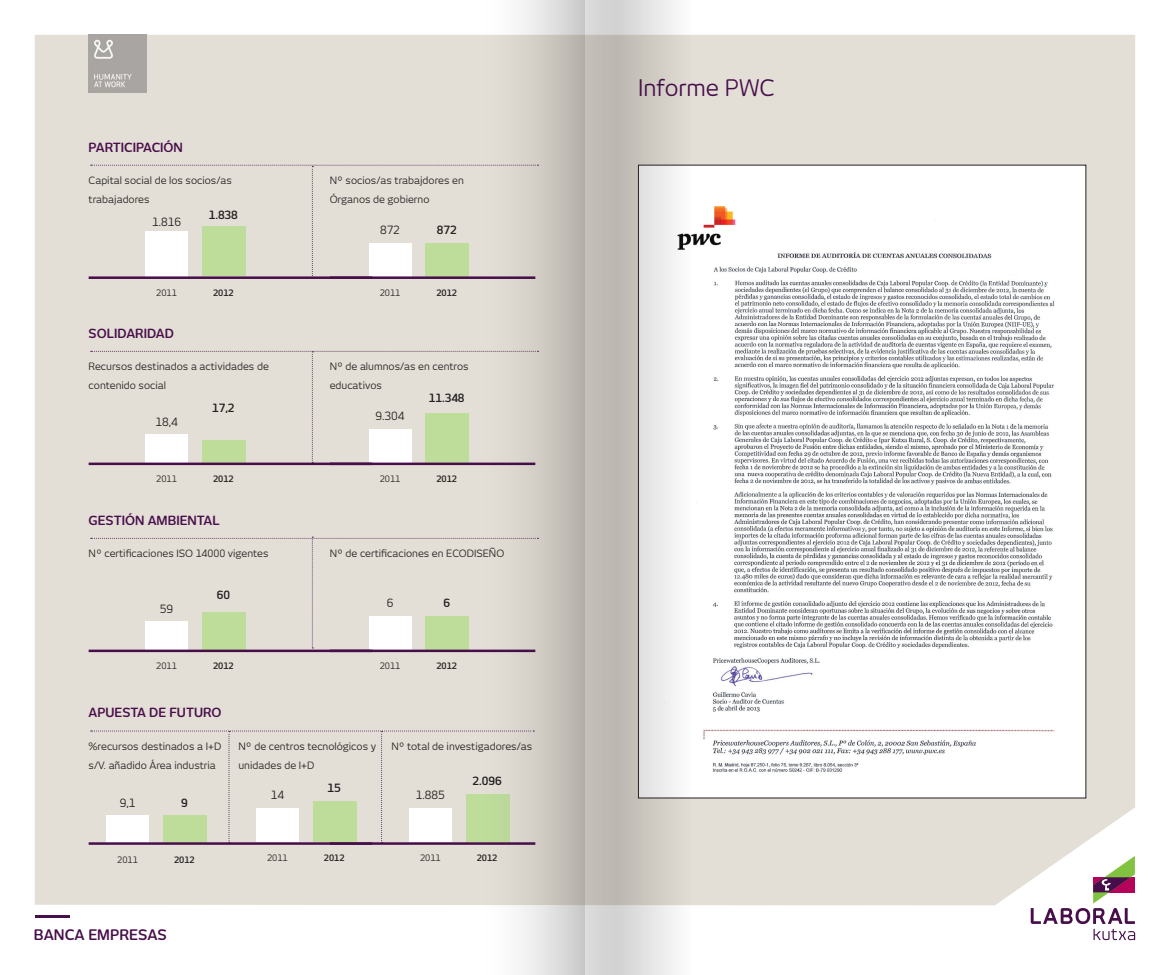
<style>
.page{position:relative;width:1170px;height:975px;background:#fff}
.page>*{position:absolute;margin:0;border:0;box-sizing:border-box;transform-origin:0 0}
.t1{font:22.5px "New June";color:#480e4b}
.t2{font:600 14.38px "New June";color:#480e4b}
.t3{font:600 12.5px "New June";color:#480e4b}
.t4{font:11.25px "New June";color:#231f20}
.t5{font:600 11.25px "New June";color:#231f20}
.t6{font:10px/18.8px "New June";color:#231f20}
.t7{font:8.75px "New June";color:#231f20}
.t8{font:600 8.75px "New June";color:#231f20}
</style>
<div class="page">
<div style="left:35px;top:35px;width:1099px;height:870px;background:#e3dfd6"></div>
<svg style="left:1030px;top:855px;width:104px;height:85px"></svg>
<hr style="left:35px;top:915px;width:35px;height:3px;background:#480e4b">
<img style="left:691px;top:167px;width:392px;height:629px">
<img style="left:89px;top:35px;width:57px;height:58px">
<hr style="left:89px;top:276px;width:283px;height:3px;background:#480e4b">
<hr style="left:330px;top:276px;width:205px;height:3px;background:#480e4b">
<svg style="left:91px;top:165px;width:387px;height:112px;background:#e0dfd3"></svg>
<hr style="left:330px;top:462px;width:205px;height:3px;background:#480e4b">
<hr style="left:89px;top:462px;width:283px;height:3px;background:#480e4b">
<div style="left:202px;top:612px;width:43px;height:37px;background:#bedd9b"></div>
<div style="left:145px;top:621px;width:43px;height:28px;background:#fff"></div>
<div style="left:425px;top:616px;width:44px;height:33px;background:#bedd9b"></div>
<div style="left:369px;top:616px;width:42px;height:33px;background:#fff"></div>
<hr style="left:330px;top:649px;width:205px;height:3px;background:#480e4b">
<hr style="left:89px;top:649px;width:283px;height:3px;background:#480e4b">
<hr style="left:330px;top:842px;width:205px;height:2px;background:#480e4b">
<hr style="left:89px;top:842px;width:283px;height:2px;background:#480e4b">
<svg style="left:91px;top:537px;width:387px;height:111px;background:#e1dfd3"></svg>
<svg style="left:91px;top:351px;width:387px;height:112px;background:#e0dfd3"></svg>
<svg style="left:91px;top:730px;width:387px;height:113px;background:#e0ded2"></svg>
<div style="left:466px;top:794px;width:43px;height:47px;background:#bedd9b"></div>
<div style="left:409px;top:807px;width:42px;height:34px;background:#fff"></div>
<svg style="left:478px;top:0;width:107px;height:974px;background:#d2cfc7"></svg>
<svg style="left:585px;top:0;width:106px;height:974px"></svg>
<p class="t3" style="left:89px;top:140px;width:96px">PARTICIPACIÓN</p>
<p class="t6" style="left:89px;top:171px;width:145px">Capital social de los socios/as trabajadores</p>
<p class="t6" style="left:330px;top:171px;width:136px">Nº socios/as trabajdores en<br>Órganos de gobierno</p>
<p class="t4" style="left:152px;top:215px;width:30px">1.816</p>
<p class="t5" style="left:209px;top:208px;width:31px">1.838</p>
<p class="t7" style="left:156px;top:287px;width:22px">2011</p>
<p class="t8" style="left:213px;top:287px;width:22px">2012</p>
<p class="t3" style="left:89px;top:326px;width:87px">SOLIDARIDAD</p>
<p class="t4" style="left:380px;top:223px;width:21px">872</p>
<p class="t5" style="left:437px;top:223px;width:21px">872</p>
<p class="t7" style="left:379px;top:287px;width:22px">2011</p>
<p class="t8" style="left:436px;top:287px;width:22px">2012</p>
<p class="t6" style="left:89px;top:357px;width:182px">Recursos destinados a actividades de contenido social</p>
<p class="t6" style="left:330px;top:357px;width:140px">Nº de alumnos/as en centros educativos</p>
<p class="t4" style="left:155px;top:415px;width:24px">18,4</p>
<p class="t5" style="left:212px;top:401px;width:24px">17,2</p>
<p class="t7" style="left:156px;top:473px;width:22px">2011</p>
<p class="t8" style="left:213px;top:473px;width:22px">2012</p>
<p class="t3" style="left:89px;top:513px;width:133px">GESTIÓN AMBIENTAL</p>
<p class="t4" style="left:375px;top:409px;width:30px">9.304</p>
<p class="t5" style="left:429px;top:391px;width:37px">11.348</p>
<p class="t7" style="left:379px;top:473px;width:22px">2011</p>
<p class="t8" style="left:436px;top:473px;width:22px">2012</p>
<p class="t6" style="left:89px;top:544px;width:181px">Nº certificaciones ISO 14000 vigentes</p>
<p class="t6" style="left:330px;top:544px;width:176px">Nº de certificaciones en ECODISEÑO</p>
<p class="t4" style="left:160px;top:602px;width:15px">59</p>
<p class="t5" style="left:217px;top:588px;width:15px">60</p>
<p class="t7" style="left:156px;top:660px;width:22px">2011</p>
<p class="t8" style="left:213px;top:660px;width:22px">2012</p>
<p class="t3" style="left:89px;top:705px;width:134px">APUESTA DE FUTURO</p>
<p class="t4" style="left:386px;top:596px;width:8px">6</p>
<p class="t5" style="left:443px;top:596px;width:8px">6</p>
<p class="t7" style="left:379px;top:660px;width:22px">2011</p>
<p class="t8" style="left:436px;top:660px;width:22px">2012</p>
<p class="t6" style="left:89px;top:736px;width:134px">%recursos destinados a I+D s/V. añadido Área industria</p>
<p class="t6" style="left:238px;top:736px;width:139px">Nº de centros tecnológicos y unidades de I+D</p>
<p class="t4" style="left:120px;top:795px;width:17px">9,1</p>
<p class="t5" style="left:181px;top:795px;width:8px">9</p>
<p class="t4" style="left:271px;top:788px;width:15px">14</p>
<p class="t5" style="left:327px;top:781px;width:15px">15</p>
<p class="t6" style="left:391px;top:736px;width:142px">Nº total de investigadores/as</p>
<p class="t4" style="left:416px;top:788px;width:30px">1.885</p>
<p class="t5" style="left:472px;top:774px;width:31px">2.096</p>
<p class="t7" style="left:117px;top:854px;width:22px">2011</p>
<p class="t8" style="left:174px;top:854px;width:22px">2012</p>
<p class="t7" style="left:267px;top:852px;width:22px">2011</p>
<p class="t8" style="left:324px;top:852px;width:22px">2012</p>
<p class="t7" style="left:420px;top:852px;width:22px">2011</p>
<p class="t8" style="left:476px;top:852px;width:22px">2012</p>
<p class="t2" style="left:34px;top:925px;width:134px">BANCA EMPRESAS</p>
<p class="t1" style="left:638px;top:74px;width:138px">Informe PWC</p>
</div>
